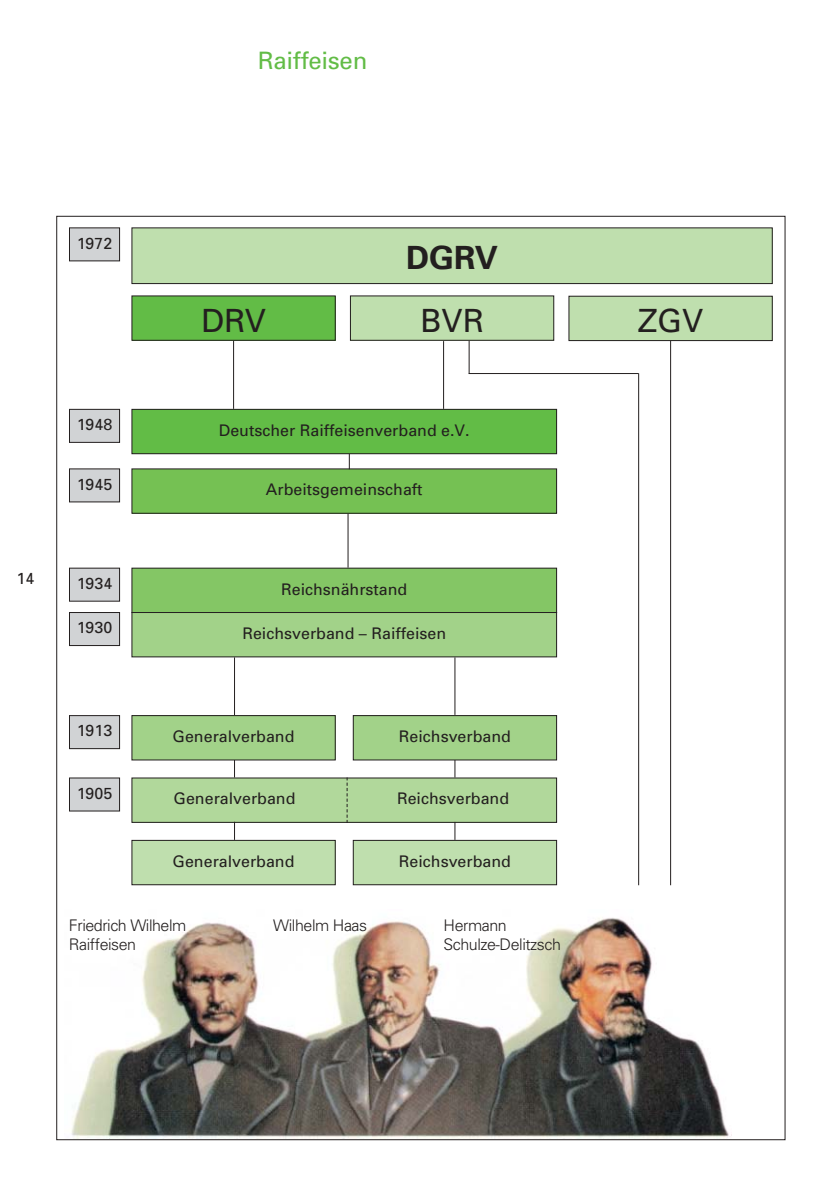
<style>
.page{position:relative;width:840px;height:1191px;background:#fff}
.page>*{position:absolute;margin:0;border:0;box-sizing:border-box;transform-origin:0 0}
.t1{font:32px "Univers";color:#231f1f}
.t2{font:700 32px "Univers";color:#231f1f}
.t3{font:24px "Univers";letter-spacing:-.01em;color:#62bc46}
.t4{font:16px "Univers";color:#231f1f}
.t5{font:300 16px "Univers";letter-spacing:-.03em;color:#231f1f}
</style>
<div class="page">
<img style="left:71px;top:918px;width:658px;height:220px">
<div style="left:132px;top:228px;width:639px;height:55px;background:#bfdfae"></div>
<div style="left:131px;top:227px;width:641px;height:57px;border:1px solid #231f1f"></div>
<div style="left:132px;top:296px;width:203px;height:44px;background:#62bc46"></div>
<div style="left:568px;top:296px;width:203px;height:44px;background:#bfdfae"></div>
<div style="left:568px;top:296px;width:204px;height:45px;border:1px solid #231f1f"></div>
<div style="left:350px;top:296px;width:203px;height:44px;background:#bfdfae"></div>
<div style="left:132px;top:778px;width:424px;height:44px;background:#b1d89b"></div>
<div style="left:131px;top:777px;width:425px;height:46px;border:1px solid #231f1f"></div>
<div style="left:132px;top:840px;width:203px;height:44px;background:#bfdfae"></div>
<div style="left:131px;top:840px;width:204px;height:45px;border:1px solid #231f1f"></div>
<div style="left:353px;top:840px;width:203px;height:44px;background:#bfdfae"></div>
<div style="left:352px;top:840px;width:204px;height:45px;border:1px solid #231f1f"></div>
<div style="left:70px;top:228px;width:49px;height:32px;background:#d1d3d5"></div>
<div style="left:69px;top:227px;width:51px;height:34px;border:1px solid #231f1f"></div>
<svg style="left:69px;top:340px;width:570px;height:472px"></svg>
<hr style="left:637px;top:373px;width:1px;height:512px;background:#231f1f">
<hr style="left:669px;top:341px;width:1px;height:544px;background:#231f1f">
<svg style="left:346px;top:777px;width:1px;height:46px"></svg>
<svg style="left:348px;top:454px;width:1px;height:15px"></svg>
<hr style="left:347px;top:514px;width:1px;height:53px;background:#231f1f">
<hr style="left:234px;top:657px;width:1px;height:58px;background:#231f1f">
<hr style="left:454px;top:657px;width:1px;height:58px;background:#231f1f">
<svg style="left:234px;top:760px;width:1px;height:17px"></svg>
<svg style="left:234px;top:821px;width:1px;height:19px"></svg>
<svg style="left:454px;top:760px;width:1px;height:17px"></svg>
<svg style="left:454px;top:822px;width:1px;height:18px"></svg>
<h2 class="t3" style="left:257px;top:51px;width:111px">Raiffeisen</h2>
<p class="t4" style="left:16px;top:572px;width:19px">14</p>
<p class="t4" style="left:77px;top:237px;width:37px">1972</p>
<h1 class="t2" style="left:406px;top:246px;width:93px">DGRV</h1>
<h1 class="t1" style="left:201px;top:309px;width:66px">DRV</h1>
<h1 class="t1" style="left:420px;top:309px;width:66px">BVR</h1>
<h1 class="t1" style="left:637px;top:309px;width:67px">ZGV</h1>
<p class="t4" style="left:77px;top:418px;width:37px">1948</p>
<p class="t4" style="left:219px;top:424px;width:252px">Deutscher Raiffeisenverband e.V.</p>
<p class="t4" style="left:77px;top:478px;width:37px">1945</p>
<p class="t4" style="left:266px;top:484px;width:158px">Arbeitsgemeinschaft</p>
<p class="t4" style="left:77px;top:577px;width:37px">1934</p>
<p class="t4" style="left:77px;top:621px;width:37px">1930</p>
<p class="t4" style="left:281px;top:583px;width:128px">Reichsnährstand</p>
<p class="t4" style="left:242px;top:627px;width:205px">Reichsverband – Raiffeisen</p>
<p class="t4" style="left:77px;top:725px;width:37px">1913</p>
<p class="t4" style="left:172px;top:730px;width:123px">Generalverband</p>
<p class="t4" style="left:398px;top:730px;width:114px">Reichsverband</p>
<p class="t4" style="left:77px;top:787px;width:37px">1905</p>
<p class="t4" style="left:173px;top:793px;width:123px">Generalverband</p>
<p class="t4" style="left:397px;top:793px;width:114px">Reichsverband</p>
<p class="t4" style="left:172px;top:855px;width:123px">Generalverband</p>
<p class="t4" style="left:398px;top:855px;width:114px">Reichsverband</p>
<p class="t5" style="left:69px;top:919px;width:119px">Friedrich Wilhelm</p>
<p class="t5" style="left:273px;top:919px;width:95px">Wilhelm Haas</p>
<p class="t5" style="left:443px;top:919px;width:65px">Hermann</p>
<p class="t5" style="left:69px;top:938px;width:69px">Raiffeisen</p>
<p class="t5" style="left:443px;top:938px;width:119px">Schulze-Delitzsch</p>
</div>
